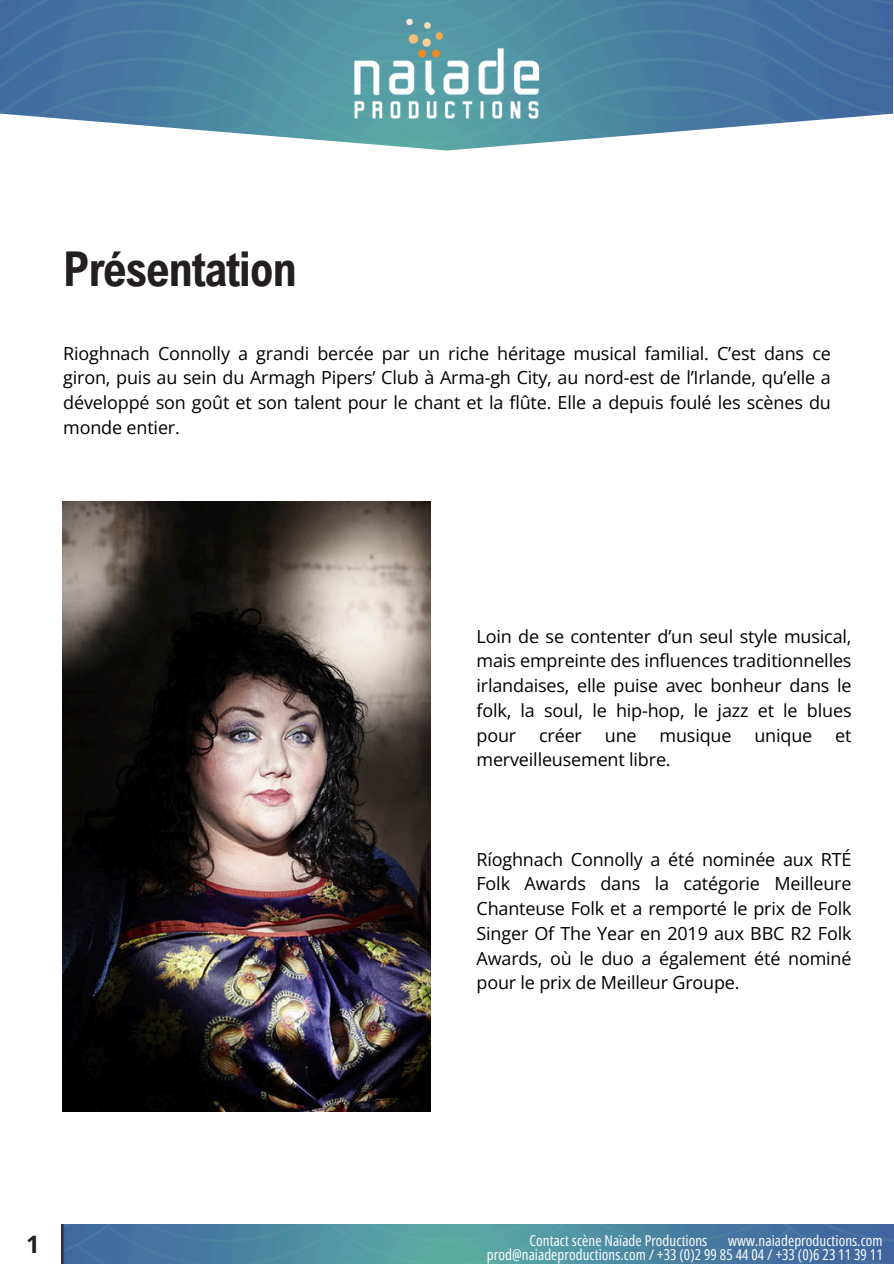
<style>
.page{position:relative;width:894px;height:1264px;background:#fff}
.page>*{position:absolute;margin:0;border:0;box-sizing:border-box;transform-origin:0 0}
.t1{font:700 48px "Arial Nova Cond";letter-spacing:-.03em;color:#231f20}
.t2{font:700 24px "Open Sans";color:#231f20}
.t3{font:18px/24.8px "Open Sans";letter-spacing:-.01em;color:#000;text-align:justify}
.t4{font:15px/14.7px "Open Sans Condensed";letter-spacing:.005em;color:#fff;text-align:right}
</style>
<div class="page">
<img style="left:0;top:0;width:893px;height:140px">
<img style="left:317px;top:0;width:274px;height:151px">
<img style="left:62px;top:1224px;width:831px;height:39px">
<img style="left:62px;top:501px;width:368px;height:610px">
<p class="t1" style="left:63px;top:239px;width:235px">Présentation</p>
<p class="t3" style="left:63px;top:340px;width:769px">Rioghnach Connolly a grandi bercée par un riche héritage musical familial. C’est dans ce giron, puis au sein du Armagh Pipers’ Club à Arma-gh City, au nord-est de l’Irlande, qu’elle a développé son goût et son talent pour le chant et la flûte. Elle a depuis foulé les scènes du monde entier.</p>
<h1 class="t3" style="left:476px;top:623px;width:376px">Loin de se contenter d’un seul style musical, mais empreinte des influences traditionnelles irlandaises, elle puise avec bonheur dans le folk, la soul, le hip-hop, le jazz et le blues pour</h1>
<h1 class="t3" style="left:539px;top:722px;width:44px">créer</h1>
<h1 class="t3" style="left:604px;top:722px;width:33px">une</h1>
<h1 class="t3" style="left:659px;top:722px;width:73px">musique</h1>
<h1 class="t3" style="left:754px;top:722px;width:59px">unique</h1>
<h1 class="t3" style="left:835px;top:722px;width:18px">et</h1>
<h1 class="t3" style="left:476px;top:747px;width:195px">merveilleusement libre.</h1>
<h2 class="t3" style="left:476px;top:846px;width:376px">Ríoghnach Connolly a été nominée aux RTÉ Folk Awards dans la catégorie Meilleure Chanteuse Folk et a remporté le prix de Folk Singer Of The Year en 2019 aux BBC R2 Folk Awards, où le duo a également été nominé pour le prix de Meilleur Groupe.</h2>
<p class="t2" style="left:26px;top:1227px;width:15px">1</p>
<h2 class="t4" style="left:529px;top:1232px;width:179px">Contact scène Naïade Productions</h2>
<h2 class="t4" style="left:487px;top:1232px;width:397px">www.naiadeproductions.com<br>prod@naiadeproductions.com / +33 (0)2 99 85 44 04 / +33 (0)6 23 11 39 11</h2>
</div>
